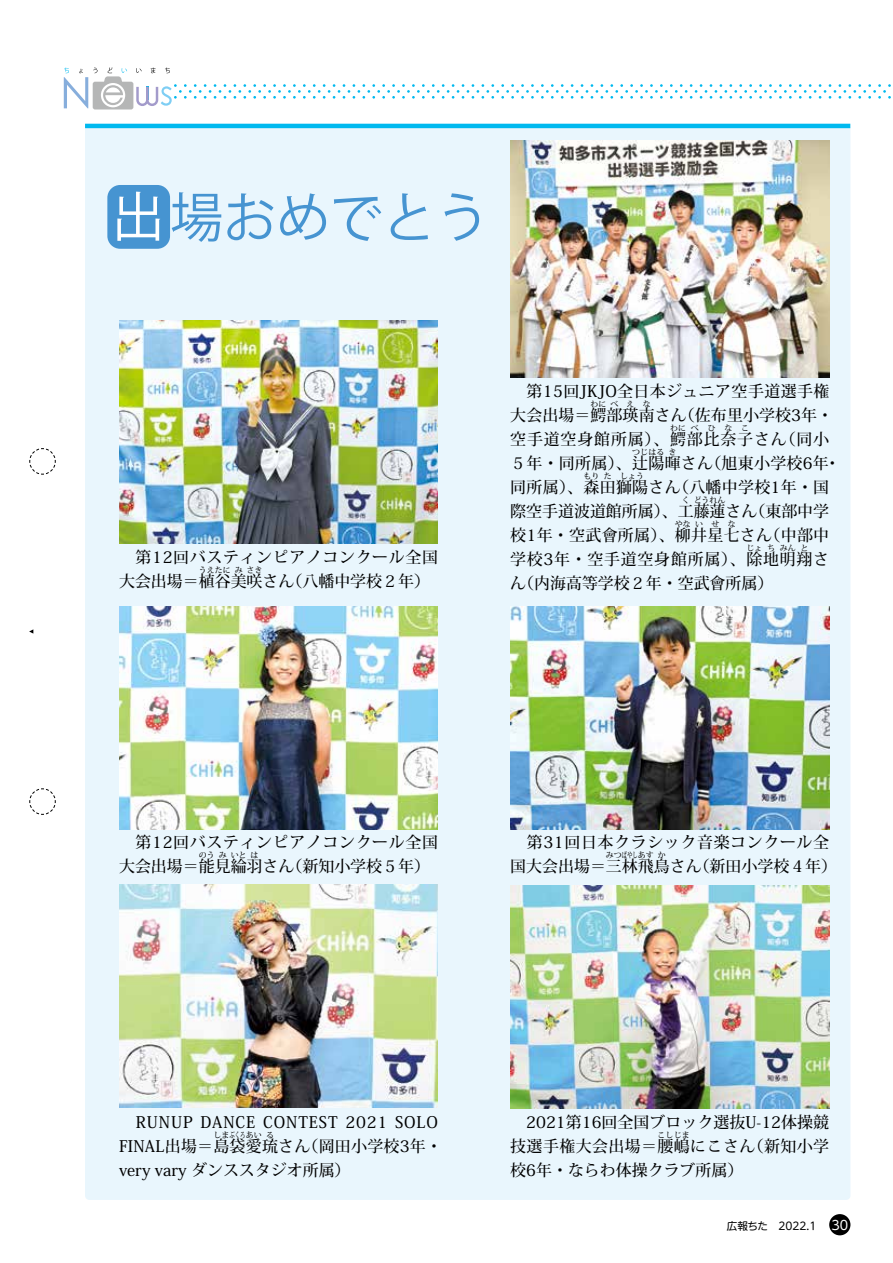
<style>
.page{position:relative;width:893px;height:1263px;background:#fff}
.page>*{position:absolute;margin:0;border:0;box-sizing:border-box;transform-origin:0 0}
.t1{font:53.1px "Koz Go Pr 6 N";color:#4694d1}
.t2{font:500 15.9px/24px "Koz Min Pr 6 N";color:#000}
.t3{font:500 15.9px/24px "Koz Min Pr 6 N";letter-spacing:.02em;color:#000}
.t4{font:500 15.9px/24px "Koz Min Pr 6 N";letter-spacing:.04em;color:#000}
.t5{font:500 15.9px/24px "Koz Min Pr 6 N";letter-spacing:.055em;color:#000}
.t6{font:500 15.9px/24px "Koz Min Pr 6 N";letter-spacing:.045em;color:#000;text-align:right}
.t7{font:12.75px "UD Shin M Go Pro";color:#fff}
.t8{font:10.65px "UD Shin M Go Pro";color:#000}
.t9{font:500 7.95px "Koz Min Pr 6 N";color:#000}
.s1{color:#fff}
</style>
<div class="page">
<div style="left:85px;top:125px;width:765px;height:1075px;background:#e9f6fd;border-radius:4px"></div>
<hr style="left:85px;top:124px;width:765px;height:4px;background:#00b9ef">
<div style="left:107px;top:185px;width:63px;height:64px;background:#4694d1;border-radius:13px"></div>
<img style="left:510px;top:140px;width:319px;height:238px">
<img style="left:119px;top:885px;width:319px;height:223px">
<img style="left:119px;top:606px;width:319px;height:223px">
<img style="left:510px;top:606px;width:319px;height:223px">
<img style="left:119px;top:320px;width:319px;height:223px">
<img style="left:510px;top:886px;width:319px;height:223px">
<div style="left:829px;top:1214px;width:21px;height:21px;background:#000;border-radius:50%"></div>
<svg style="left:29px;top:788px;width:27px;height:27px"></svg>
<svg style="left:29px;top:448px;width:27px;height:27px"></svg>
<svg style="left:29px;top:629px;width:4px;height:5px"></svg>
<div style="left:93px;top:82px;width:40px;height:27px;background:#b5b6b6;border-radius:2px"></div>
<div style="left:101px;top:83px;width:24px;height:24px;background:#fff;border-radius:50%"></div>
<svg style="left:64px;top:68px;width:33px;height:40px"></svg>
<svg style="left:136px;top:68px;width:6px;height:5px"></svg>
<svg style="left:151px;top:68px;width:5px;height:5px"></svg>
<svg style="left:165px;top:68px;width:5px;height:5px"></svg>
<svg style="left:103px;top:67px;width:24px;height:38px"></svg>
<svg style="left:136px;top:84px;width:755px;height:22px"></svg>
<h1 class="t1" style="left:112px;top:188px;width:379px"><span class="s1">出</span>場おめでとう</h1>
<p class="t4" style="left:119px;top:545px;width:320px">　第12回バスティンピアノコンクール全国大会出場＝植谷美咲さん</p>
<p class="t9" style="left:199px;top:565px;width:33px">うえたに</p>
<p class="t9" style="left:235px;top:565px;width:9px">み</p>
<p class="t9" style="left:247px;top:565px;width:17px">さき</p>
<p class="t2" style="left:286px;top:569px;width:145px">（八幡中学校２年(</p>
<p class="t3" style="left:510px;top:380px;width:321px">　第15回JKJO全日本ジュニア空手道選手権大会出場＝鰐部瑛南さん</p>
<p class="t9" style="left:590px;top:399px;width:17px">わに</p>
<p class="t9" style="left:611px;top:399px;width:9px">べ</p>
<p class="t9" style="left:627px;top:399px;width:9px">え</p>
<p class="t9" style="left:643px;top:399px;width:9px">な</p>
<p class="t5" style="left:510px;top:404px;width:324px;text-indent:169px">（佐布里小学校3年・空手道空身館所属）、鰐部比奈子さん</p>
<p class="t9" style="left:670px;top:423px;width:17px">わに</p>
<p class="t9" style="left:691px;top:423px;width:9px">べ</p>
<p class="t9" style="left:708px;top:423px;width:9px">ひ</p>
<p class="t9" style="left:724px;top:423px;width:9px">な</p>
<p class="t9" style="left:741px;top:423px;width:9px">こ</p>
<p class="t3" style="left:780px;top:428px;width:51px">（同小</p>
<p class="t9" style="left:632px;top:447px;width:34px">つじはる</p>
<p class="t9" style="left:669px;top:447px;width:9px">き</p>
<p class="t3" style="left:510px;top:452px;width:204px">５年・同所属）、辻陽暉さん</p>
<p class="t3" style="left:705px;top:452px;width:125px">（旭東小学校6年</p>
<p class="t3" style="left:824px;top:452px;width:17px">・</p>
<p class="t9" style="left:584px;top:471px;width:17px">もり</p>
<p class="t9" style="left:604px;top:471px;width:9px">た</p>
<p class="t9" style="left:620px;top:471px;width:25px">しょう</p>
<p class="t2" style="left:510px;top:476px;width:320px;text-indent:163px">（八幡中学校1年・国際空手道波道館所属）、工藤蓮さん</p>
<p class="t3" style="left:510px;top:476px;width:172px">同所属）、森田獅陽さん</p>
<p class="t9" style="left:682px;top:495px;width:9px">く</p>
<p class="t9" style="left:694px;top:495px;width:33px">どうれん</p>
<p class="t3" style="left:510px;top:500px;width:320px;text-indent:239px">（東部中学校1年・空武會所属）、柳井星七さん</p>
<p class="t9" style="left:675px;top:519px;width:17px">やな</p>
<p class="t9" style="left:695px;top:519px;width:9px">い</p>
<p class="t9" style="left:711px;top:519px;width:9px">せ</p>
<p class="t9" style="left:728px;top:519px;width:9px">な</p>
<p class="t6" style="left:510px;top:524px;width:320px">（中部中<br>学校3年・空手道空身館所属）、除地明翔さ</p>
<p class="t9" style="left:746px;top:543px;width:17px">じょ</p>
<p class="t9" style="left:767px;top:543px;width:9px">ち</p>
<p class="t9" style="left:780px;top:543px;width:17px">みん</p>
<p class="t9" style="left:800px;top:543px;width:9px">と</p>
<p class="t2" style="left:510px;top:572px;width:265px">（ん内海高等学校２年・空武會所属(</p>
<p class="t4" style="left:119px;top:831px;width:320px">　第12回バスティンピアノコンクール全国大会出場＝能見綸羽さん</p>
<p class="t9" style="left:199px;top:851px;width:17px">のう</p>
<p class="t9" style="left:219px;top:851px;width:9px">み</p>
<p class="t9" style="left:231px;top:851px;width:17px">いと</p>
<p class="t9" style="left:251px;top:851px;width:9px">は</p>
<p class="t2" style="left:286px;top:855px;width:145px">（新知小学校５年(</p>
<p class="t4" style="left:510px;top:831px;width:320px">　第31回日本クラシック音楽コンクール全国大会出場＝三林飛鳥さん</p>
<p class="t9" style="left:606px;top:851px;width:49px">みつばやしあす</p>
<p class="t9" style="left:658px;top:851px;width:9px">か</p>
<p class="t2" style="left:694px;top:855px;width:145px">（新田小学校４年(</p>
<p class="t3" style="left:200px;top:1110px;width:57px">DANCE</p>
<p class="t5" style="left:263px;top:1110px;width:76px">CONTEST</p>
<p class="t3" style="left:395px;top:1110px;width:44px">SOLO</p>
<p class="t3" style="left:119px;top:1110px;width:193px">　RUNUP<br>FINAL出場＝島袋愛琉さん</p>
<p class="t3" style="left:345px;top:1110px;width:44px">2021</p>
<p class="t9" style="left:213px;top:1130px;width:50px">しまぶくろあい</p>
<p class="t9" style="left:266px;top:1130px;width:9px">る</p>
<p class="t2" style="left:119px;top:1134px;width:324px;text-indent:184px">（岡田小学校3年・very vary ダンススタジオ所属(</p>
<p class="t2" style="left:510px;top:1110px;width:320px">　2021第16回全国ブロック選抜U-12体操競技選手権大会出場＝腰嶋にこさん</p>
<p class="t9" style="left:658px;top:1130px;width:34px">こしじま</p>
<p class="t3" style="left:748px;top:1134px;width:83px">（新知小学</p>
<p class="t2" style="left:510px;top:1158px;width:235px">校6年・ならわ体操クラブ所属(</p>
<p class="t8" style="left:727px;top:1217px;width:43px">広報ちた</p>
<p class="t8" style="left:778px;top:1217px;width:39px">2022.1</p>
<p class="t7" style="left:831px;top:1214px;width:18px">30</p>
</div>
